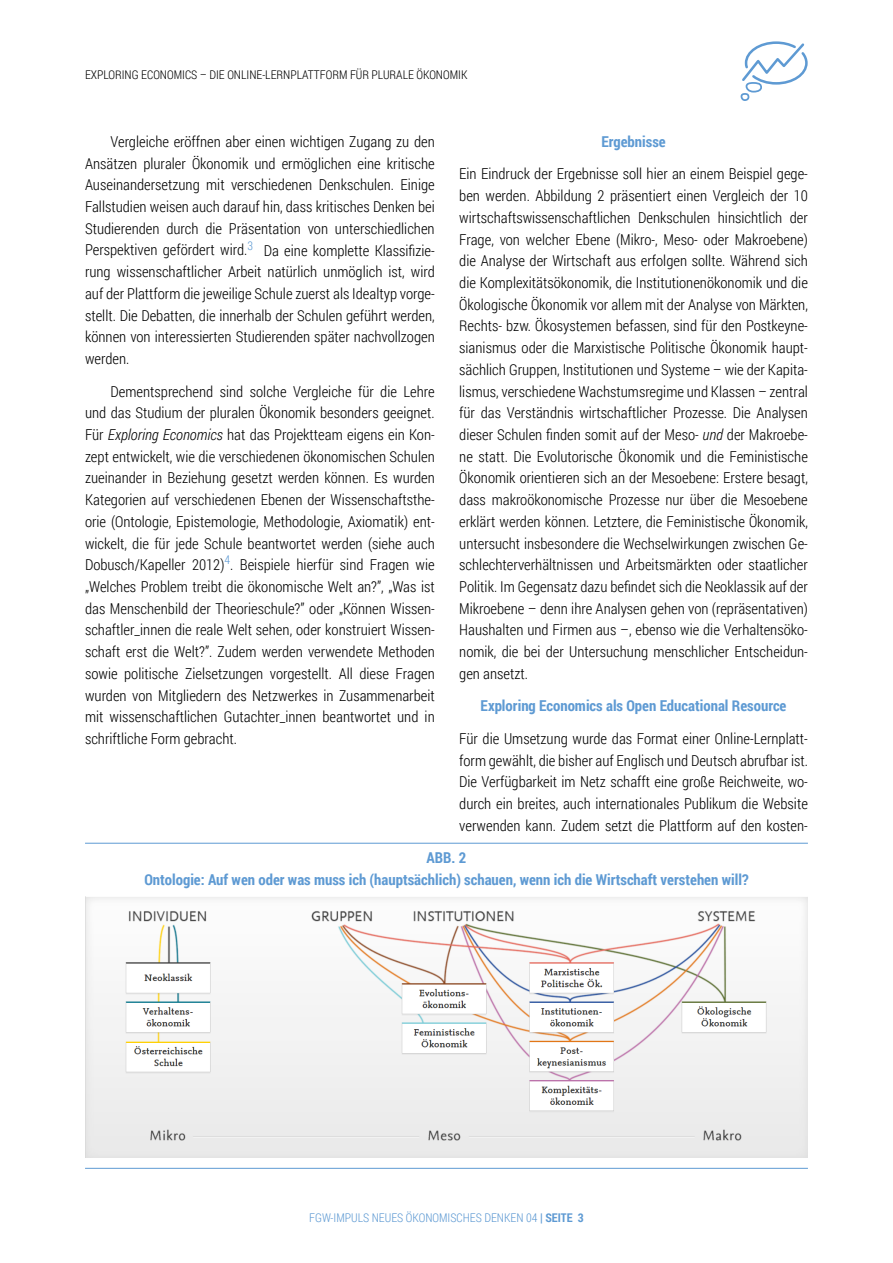
<style>
.page{position:relative;width:893px;height:1263px;background:#fff}
.page>*{position:absolute;margin:0;border:0;box-sizing:border-box;transform-origin:0 0}
.t1{font:300 15px/21.8px "Roboto Condensed";color:#000;text-align:justify}
.t2{font:700 15px/21.8px "Roboto Condensed";color:#5e9ad3;text-align:center}
.t3{font:300 12px "Roboto Condensed";color:#000}
.t4{font:300 12px "Roboto Condensed";color:#5e9ad3}
.s1{font-style:italic}
.s2{font-weight:700}
</style>
<div class="page">
<hr style="left:85px;top:1168px;width:723px;height:1px;background:#5e9ad3">
<img style="left:85px;top:897px;width:723px;height:260px">
<hr style="left:85px;top:843px;width:723px;height:1px;background:#5e9ad3">
<svg style="left:740px;top:41px;width:68px;height:60px"></svg>
<p class="t3" style="left:85px;top:66px;width:384px">EXPLORING ECONOMICS – DIE ONLINE-LERNPLATTFORM FÜR PLURALE ÖKONOMIK</p>
<p class="t1" style="left:85px;top:130px;width:351px;text-indent:26px">Vergleiche eröffnen aber einen wichtigen Zugang zu den Ansätzen pluraler Ökonomik und ermöglichen eine kritische Auseinandersetzung mit verschiedenen Denkschulen. Einige Fallstudien weisen auch darauf hin, dass kritisches Denken bei Studierenden durch die Präsentation von unterschiedlichen Perspektiven gefördert wird.<sup>3</sup> Da eine komplette Klassifizie&shy;rung wissenschaftlicher Arbeit natürlich unmöglich ist, wird auf der Plattform die jeweilige Schule zuerst als Idealtyp vorge&shy;stellt. Die Debatten, die innerhalb der Schulen geführt werden, können von interessierten Studierenden später nachvollzogen werden.</p>
<p class="t1" style="left:85px;top:380px;width:351px;text-indent:26px">Dementsprechend sind solche Vergleiche für die Lehre und das Studium der pluralen Ökonomik besonders geeignet.<br>Für <span class="s1">Exploring Economics</span> hat das Projektteam eigens ein Kon&shy;zept entwickelt, wie die verschiedenen ökonomischen Schulen zueinander in Beziehung gesetzt werden können. Es wurden Kategorien auf verschiedenen Ebenen der Wissenschaftsthe&shy;orie (Ontologie, Epistemologie, Methodologie, Axiomatik) ent&shy;wickelt, die für jede Schule beantwortet werden (siehe auch Dobusch/Kapeller 2012)<sup>4</sup>. Beispiele hierfür sind Fragen wie „Welches Problem treibt die ökonomische Welt an?”, „Was ist das Menschenbild der Theorieschule?” oder „Können Wissen&shy;schaftler_innen die reale Welt sehen, oder konstruiert Wissen&shy;schaft erst die Welt?”. Zudem werden verwendete Methoden sowie politische Zielsetzungen vorgestellt. All diese Fragen wurden von Mitgliedern des Netzwerkes in Zusammenarbeit mit wissenschaftlichen Gutachter_innen beantwortet und in schriftliche Form gebracht.</p>
<p class="t2" style="left:601px;top:130px;width:66px">Ergebnisse</p>
<p class="t1" style="left:459px;top:163px;width:350px">Ein Eindruck der Ergebnisse soll hier an einem Beispiel gege&shy;ben werden. Abbildung 2 präsentiert einen Vergleich der 10 wirtschaftswissenschaftlichen Denkschulen hinsichtlich der Frage, von welcher Ebene (Mikro-, Meso- oder Makroebene) die Analyse der Wirtschaft aus erfolgen sollte. Während sich die Komplexitätsökonomik, die Institutionenökonomik und die Ökologische Ökonomik vor allem mit der Analyse von Märkten, Rechts- bzw. Ökosystemen befassen, sind für den Postkeyne&shy;sianismus oder die Marxistische Politische Ökonomik haupt&shy;sächlich Gruppen, Institutionen und Systeme – wie der Kapita&shy;lismus, verschiedene Wachstumsregime und Klassen – zentral für das Verständnis wirtschaftlicher Prozesse. Die Analysen dieser Schulen finden somit auf der Meso- <span class="s1">und</span> der Makroebe&shy;ne statt. Die Evolutorische Ökonomik und die Feministische Ökonomik orientieren sich an der Mesoebene: Erstere besagt, dass makroökonomische Prozesse nur über die Mesoebene erklärt werden können. Letztere, die Feministische Ökonomik, untersucht insbesondere die Wechselwirkungen zwischen Ge&shy;schlechterverhältnissen und Arbeitsmärkten oder staatlicher Politik. Im Gegensatz dazu befindet sich die Neoklassik auf der Mikroebene – denn ihre Analysen gehen von (repräsentativen)<br>Haushalten und Firmen aus –, ebenso wie die Verhaltensöko&shy;nomik, die bei der Untersuchung menschlicher Entscheidun&shy;gen ansetzt.</p>
<p class="t2" style="left:481px;top:694px;width:307px">Exploring Economics als Open Educational Resource</p>
<p class="t1" style="left:459px;top:727px;width:350px">Für die Umsetzung wurde das Format einer Online-Lernplatt&shy;form gewählt, die bisher auf Englisch und Deutsch abrufbar ist.<br>Die Verfügbarkeit im Netz schafft eine große Reichweite, wo&shy;durch ein breites, auch internationales Publikum die Website verwenden kann. Zudem setzt die Plattform auf den kosten-</p>
<p class="t2" style="left:144px;top:847px;width:606px">ABB. 2<br>Ontologie: Auf wen oder was muss ich (hauptsächlich) schauen, wenn ich die Wirtschaft verstehen will?</p>
<p class="t4" style="left:309px;top:1209px;width:276px">FGW-IMPULS NEUES ÖKONOMISCHES DENKEN 04 <span class="s2">| SEITE 3</span></p>
</div>
